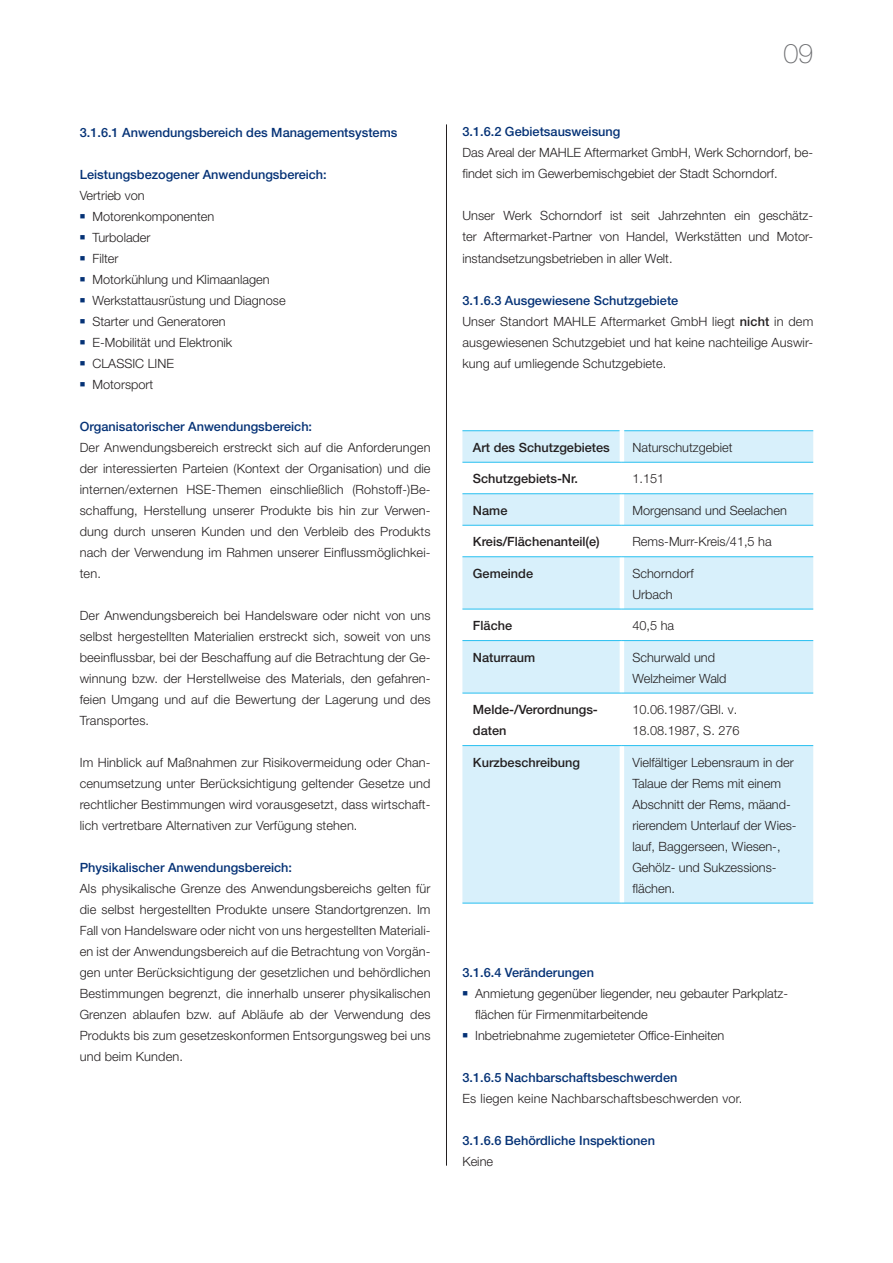
<style>
.page{position:relative;width:893px;height:1263px;background:#fff}
.page>*{position:absolute;margin:0;border:0;box-sizing:border-box;transform-origin:0 0}
.t1{font:100 27px "Helvetica Neue LT Pro";color:#6c6d70}
.t2{font:300 12.75px/21px "Helvetica Neue LT Pro";color:#231f20}
.t3{font:500 12.75px "Helvetica Neue LT Pro";color:#053276}
.t4{font:500 12.75px/21px "Helvetica Neue LT Pro";color:#231f20}
.t5{font:300 12.75px "Helvetica Neue LT Pro";letter-spacing:.02em;color:#231f20}
.s1{color:#053276}
.s2{font-weight:500;color:#053276}
.s3{font-weight:500}
</style>
<div class="page">
<div style="left:462px;top:431px;width:351px;height:472px;background:#d8f0fb"></div>
<svg style="left:462px;top:463px;width:351px;height:282px"></svg>
<hr style="left:620px;top:462px;width:4px;height:31px;background:#fff">
<hr style="left:620px;top:494px;width:4px;height:31px;background:#fff">
<hr style="left:620px;top:525px;width:4px;height:31px;background:#fff">
<hr style="left:620px;top:557px;width:4px;height:52px;background:#fff">
<hr style="left:620px;top:609px;width:4px;height:31px;background:#fff">
<hr style="left:620px;top:641px;width:4px;height:52px;background:#fff">
<hr style="left:620px;top:693px;width:4px;height:52px;background:#fff">
<hr style="left:620px;top:746px;width:4px;height:157px;background:#fff">
<hr style="left:462px;top:430px;width:158px;height:1px;background:#26bff0">
<hr style="left:624px;top:430px;width:189px;height:1px;background:#26bff0">
<hr style="left:620px;top:431px;width:4px;height:31px;background:#fff">
<hr style="left:462px;top:462px;width:160px;height:1px;background:#26bff0">
<hr style="left:622px;top:462px;width:191px;height:1px;background:#26bff0">
<hr style="left:462px;top:493px;width:160px;height:1px;background:#26bff0">
<hr style="left:622px;top:493px;width:191px;height:1px;background:#26bff0">
<hr style="left:462px;top:525px;width:160px;height:1px;background:#26bff0">
<hr style="left:622px;top:525px;width:191px;height:1px;background:#26bff0">
<hr style="left:462px;top:556px;width:160px;height:1px;background:#26bff0">
<hr style="left:622px;top:556px;width:191px;height:1px;background:#26bff0">
<hr style="left:462px;top:609px;width:160px;height:1px;background:#26bff0">
<hr style="left:622px;top:609px;width:191px;height:1px;background:#26bff0">
<hr style="left:462px;top:640px;width:160px;height:1px;background:#26bff0">
<hr style="left:622px;top:640px;width:191px;height:1px;background:#26bff0">
<hr style="left:462px;top:693px;width:160px;height:1px;background:#26bff0">
<hr style="left:622px;top:693px;width:191px;height:1px;background:#26bff0">
<hr style="left:462px;top:745px;width:160px;height:1px;background:#26bff0">
<hr style="left:622px;top:745px;width:191px;height:1px;background:#26bff0">
<hr style="left:462px;top:903px;width:160px;height:1px;background:#26bff0">
<hr style="left:622px;top:903px;width:191px;height:1px;background:#26bff0">
<hr style="left:446px;top:124px;width:1px;height:1042px;background:#231f20">
<p class="t3" style="left:80px;top:124px;width:319px">3.1.6.1 Anwendungsbereich des Managementsystems</p>
<p class="t3" style="left:80px;top:166px;width:249px">Leistungsbezogener Anwendungsbereich:</p>
<p class="t2" style="left:80px;top:184px;width:66px">Vertrieb von</p>
<p class="t2" style="left:80px;top:205px;width:136px"><span class="s1">■</span> Motorenkomponenten</p>
<p class="t2" style="left:80px;top:226px;width:72px"><span class="s1">■</span> Turbolader</p>
<p class="t2" style="left:80px;top:247px;width:40px"><span class="s1">■</span> Filter</p>
<p class="t2" style="left:80px;top:268px;width:191px"><span class="s1">■</span> Motorkühlung und Klimaanlagen</p>
<p class="t2" style="left:80px;top:289px;width:207px"><span class="s1">■</span> Werkstattausrüstung und Diagnose</p>
<p class="t2" style="left:80px;top:310px;width:147px"><span class="s1">■</span> Starter und Generatoren</p>
<p class="t2" style="left:80px;top:331px;width:154px"><span class="s1">■</span> E-Mobilität und Elektronik</p>
<p class="t2" style="left:80px;top:352px;width:96px"><span class="s1">■</span> CLASSIC LINE</p>
<p class="t2" style="left:80px;top:373px;width:75px"><span class="s1">■</span> Motorsport</p>
<p class="t3" style="left:80px;top:418px;width:234px">Organisatorischer Anwendungsbereich:</p>
<p class="t2" style="left:80px;top:436px;width:352px;text-align:justify">Der Anwendungsbereich erstreckt sich auf die Anforderungen der interessierten Parteien (Kontext der Organisation) und die internen/externen HSE-Themen einschließlich (Rohstoff-)Be&shy;schaffung, Herstellung unserer Produkte bis hin zur Verwen&shy;dung durch unseren Kunden und den Verbleib des Produkts nach der Verwendung im Rahmen unserer Einflussmöglichkei&shy;ten.</p>
<p class="t2" style="left:80px;top:604px;width:352px;text-align:justify">Der Anwendungsbereich bei Handelsware oder nicht von uns selbst hergestellten Materialien erstreckt sich, soweit von uns beeinflussbar, bei der Beschaffung auf die Betrachtung der Ge&shy;winnung bzw. der Herstellweise des Materials, den gefahren&shy;feien Umgang und auf die Bewertung der Lagerung und des Transportes.</p>
<p class="t2" style="left:80px;top:751px;width:352px;text-align:justify">Im Hinblick auf Maßnahmen zur Risikovermeidung oder Chan&shy;cenumsetzung unter Berücksichtigung geltender Gesetze und rechtlicher Bestimmungen wird vorausgesetzt, dass wirtschaft&shy;lich vertretbare Alternativen zur Verfügung stehen.</p>
<p class="t3" style="left:80px;top:859px;width:214px">Physikalischer Anwendungsbereich:</p>
<p class="t2" style="left:80px;top:877px;width:352px;text-align:justify">Als physikalische Grenze des Anwendungsbereichs gelten für die selbst hergestellten Produkte unsere Standortgrenzen. Im Fall von Handelsware oder nicht von uns hergestellten Materiali&shy;en ist der Anwendungsbereich auf die Betrachtung von Vorgän&shy;gen unter Berücksichtigung der gesetzlichen und behördlichen Bestimmungen begrenzt, die innerhalb unserer physikalischen Grenzen ablaufen bzw. auf Abläufe ab der Verwendung des Produkts bis zum gesetzeskonformen Entsorgungsweg bei uns und beim Kunden.</p>
<h1 class="t1" style="left:783px;top:37px;width:31px">09</h1>
<p class="t3" style="left:462px;top:124px;width:160px">3.1.6.2 Gebietsausweisung</p>
<p class="t2" style="left:462px;top:142px;width:352px">Das Areal der MAHLE Aftermarket GmbH, Werk Schorndorf, be&shy;findet sich im Gewerbemischgebiet der Stadt Schorndorf.</p>
<p class="t2" style="left:462px;top:205px;width:352px;text-align:justify">Unser Werk Schorndorf ist seit Jahrzehnten ein geschätz&shy;ter Aftermarket-Partner von Handel, Werkstätten und Motor&shy;instandsetzungsbetrieben in aller Welt.</p>
<p class="t2" style="left:462px;top:289px;width:352px"><span class="s2">3.1.6.3 Ausgewiesene Schutzgebiete<br></span>Unser Standort MAHLE Aftermarket GmbH liegt <span class="s3">nicht</span> in dem ausgewiesenen Schutzgebiet und hat keine nachteilige Auswir&shy;kung auf umliegende Schutzgebiete.</p>
<p class="t4" style="left:473px;top:436px;width:138px">Art des Schutzgebietes</p>
<p class="t2" style="left:632px;top:436px;width:102px">Naturschutzgebiet</p>
<p class="t4" style="left:473px;top:468px;width:107px">Schutzgebiets-Nr.</p>
<p class="t2" style="left:632px;top:468px;width:33px">1.151</p>
<p class="t4" style="left:473px;top:499px;width:36px">Name</p>
<p class="t2" style="left:632px;top:499px;width:156px">Morgensand und Seelachen</p>
<p class="t4" style="left:473px;top:531px;width:128px">Kreis/Flächenanteil(e)</p>
<p class="t2" style="left:632px;top:531px;width:141px">Rems-Murr-Kreis/41,5 ha</p>
<p class="t4" style="left:473px;top:562px;width:62px">Gemeinde</p>
<p class="t2" style="left:632px;top:562px;width:63px">Schorndorf<br>Urbach</p>
<p class="t4" style="left:473px;top:615px;width:41px">Fläche</p>
<p class="t2" style="left:632px;top:615px;width:43px">40,5 ha</p>
<p class="t4" style="left:473px;top:646px;width:64px">Naturraum</p>
<p class="t2" style="left:632px;top:646px;width:96px">Schurwald und<br>Welzheimer Wald</p>
<p class="t4" style="left:473px;top:699px;width:126px">Melde-/Verordnungs&shy;daten</p>
<p class="t2" style="left:632px;top:699px;width:109px">10.06.1987/GBl. v.<br>18.08.1987, S. 276</p>
<p class="t4" style="left:473px;top:751px;width:109px">Kurzbeschreibung</p>
<p class="t2" style="left:632px;top:751px;width:166px">Vielfältiger Lebensraum in der<br>Talaue der Rems mit einem<br>Abschnitt der Rems, mäand&shy;rierendem Unterlauf der Wies&shy;lauf, Baggerseen, Wiesen-,<br>Gehölz- und Sukzessions&shy;flächen.</p>
<p class="t3" style="left:462px;top:964px;width:133px">3.1.6.4 Veränderungen</p>
<p class="t2" style="left:475px;top:982px;width:313px;text-indent:-13px"><span class="s1">■</span> Anmietung gegenüber liegender, neu gebauter Parkplatz&shy;flächen für Firmenmitarbeitende</p>
<p class="t2" style="left:462px;top:1024px;width:263px"><span class="s1">■</span> Inbetriebnahme zugemieteter Office-Einheiten</p>
<p class="t3" style="left:462px;top:1069px;width:216px">3.1.6.5 Nachbarschaftsbeschwerden</p>
<p class="t5" style="left:462px;top:1090px;width:282px">Es liegen keine Nachbarschaftsbeschwerden vor.</p>
<p class="t3" style="left:462px;top:1132px;width:194px">3.1.6.6 Behördliche Inspektionen</p>
<p class="t2" style="left:462px;top:1150px;width:32px">Keine</p>
</div>
